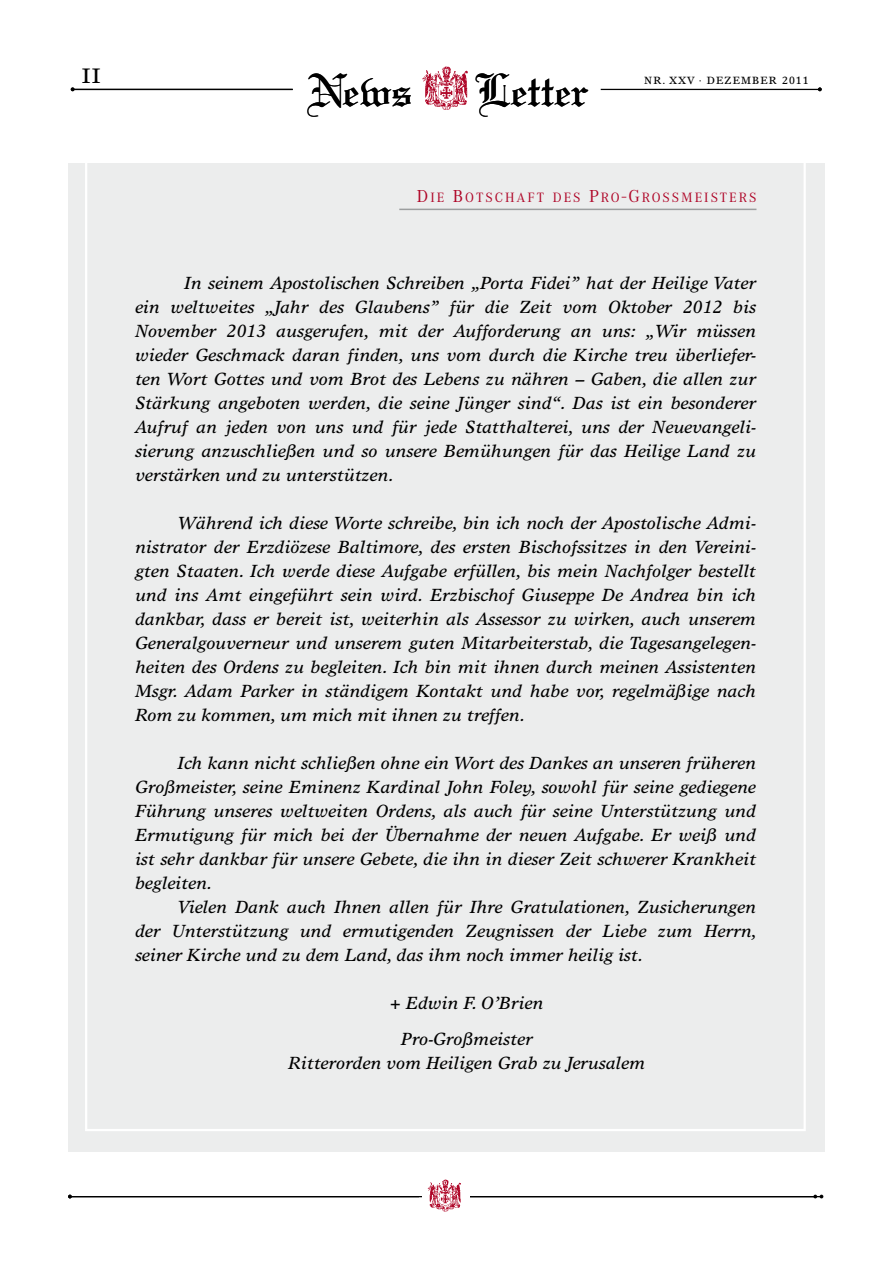
<style>
.page{position:relative;width:893px;height:1263px;background:#fff}
.page>*{position:absolute;margin:0;border:0;box-sizing:border-box;transform-origin:0 0}
.t1{font:49.35px "Linotext";color:#000}
.t2{font:21px "Times Europa";color:#000}
.t3{font:italic 17.7px/24px "Times Europa";letter-spacing:.005em;color:#000;text-align:justify}
.t4{font:14.1px "Corporate A";letter-spacing:.14em;color:#af0527}
.t5{font:10.5px "Times Europa";letter-spacing:.1em;color:#000}
.s1{font-size:18px}
</style>
<div class="page">
<hr style="left:601px;top:89px;width:219px;height:1px;background:#000">
<hr style="left:70px;top:1196px;width:753px;height:1px;background:#000">
<div style="left:422px;top:1184px;width:47px;height:19px;background:#fff"></div>
<img style="left:427px;top:1179px;width:34px;height:33px">
<svg style="left:813px;top:1195px;width:10px;height:3px"></svg>
<svg style="left:422px;top:66px;width:46px;height:44px"></svg>
<hr style="left:74px;top:89px;width:219px;height:1px;background:#000">
<svg style="left:71px;top:87px;width:4px;height:4px"></svg>
<svg style="left:818px;top:87px;width:4px;height:4px"></svg>
<div style="left:68px;top:163px;width:757px;height:988px;background:#eceded"></div>
<hr style="left:399px;top:209px;width:357px;height:1px;background:#9c9e9f">
<p class="t2" style="left:82px;top:64px;width:20px">II</p>
<p class="t5" style="left:644px;top:74px;width:99px">NR. XXV · DEZEMBER</p>
<p class="t5" style="left:782px;top:74px;width:28px">2011</p>
<h1 class="t1" style="left:307px;top:61px;width:107px">News</h1>
<h1 class="t1" style="left:475px;top:61px;width:116px">Letter</h1>
<p class="t4" style="left:417px;top:189px;width:341px"><span class="s1">D</span>IE <span class="s1">B</span>OTSCHAFT DES <span class="s1">P</span>RO<span class="s1">-G</span>ROSSMEISTERS</p>
<p class="t3" style="left:135px;top:270px;width:622px;text-indent:49px">In seinem Apostolischen Schreiben „Porta Fidei” hat der Heilige Vater ein weltweites „Jahr des Glaubens” für die Zeit vom Oktober 2012 bis November 2013 ausgerufen, mit der Aufforderung an uns: „Wir müssen wieder Geschmack daran finden, uns vom durch die Kirche treu überliefer&shy;ten Wort Gottes und vom Brot des Lebens zu nähren – Gaben, die allen zur Stärkung angeboten werden, die seine Jünger sind“. Das ist ein besonderer Aufruf an jeden von uns und für jede Statthalterei, uns der Neuevangeli&shy;sierung anzuschließen und so unsere Bemühungen für das Heilige Land zu verstärken und zu unterstützen.</p>
<p class="t3" style="left:135px;top:510px;width:622px;text-indent:43px">Während ich diese Worte schreibe, bin ich noch der Apostolische Admi&shy;nistrator der Erzdiözese Baltimore, des ersten Bischofssitzes in den Vereini&shy;gten Staaten. Ich werde diese Aufgabe erfüllen, bis mein Nachfolger bestellt und ins Amt eingeführt sein wird. Erzbischof Giuseppe De Andrea bin ich dankbar, dass er bereit ist, weiterhin als Assessor zu wirken, auch unserem Generalgouverneur und unserem guten Mitarbeiterstab, die Tagesangelegen&shy;heiten des Ordens zu begleiten. Ich bin mit ihnen durch meinen Assistenten Msgr. Adam Parker in ständigem Kontakt und habe vor, regelmäßige nach Rom zu kommen, um mich mit ihnen zu treffen.</p>
<p class="t3" style="left:135px;top:751px;width:622px;text-indent:43px">Ich kann nicht schließen ohne ein Wort des Dankes an unseren früheren Großmeister, seine Eminenz Kardinal John Foley, sowohl für seine gediegene Führung unseres weltweiten Ordens, als auch für seine Unterstützung und Ermutigung für mich bei der Übernahme der neuen Aufgabe. Er weiß und ist sehr dankbar für unsere Gebete, die ihn in dieser Zeit schwerer Krankheit begleiten.</p>
<p class="t3" style="left:135px;top:895px;width:623px;text-indent:43px">Vielen Dank auch Ihnen allen für Ihre Gratulationen, Zusicherungen der Unterstützung und ermutigenden Zeugnissen der Liebe zum Herrn, seiner Kirche und zu dem Land, das ihm noch immer heilig ist.</p>
<p class="t3" style="left:390px;top:985px;width:154px;line-height:36px;text-align:center">+ Edwin F. O’Brien<br>Pro-Großmeister</p>
<p class="t3" style="left:288px;top:1051px;width:358px">Ritterorden vom Heiligen Grab zu Jerusalem</p>
</div>
